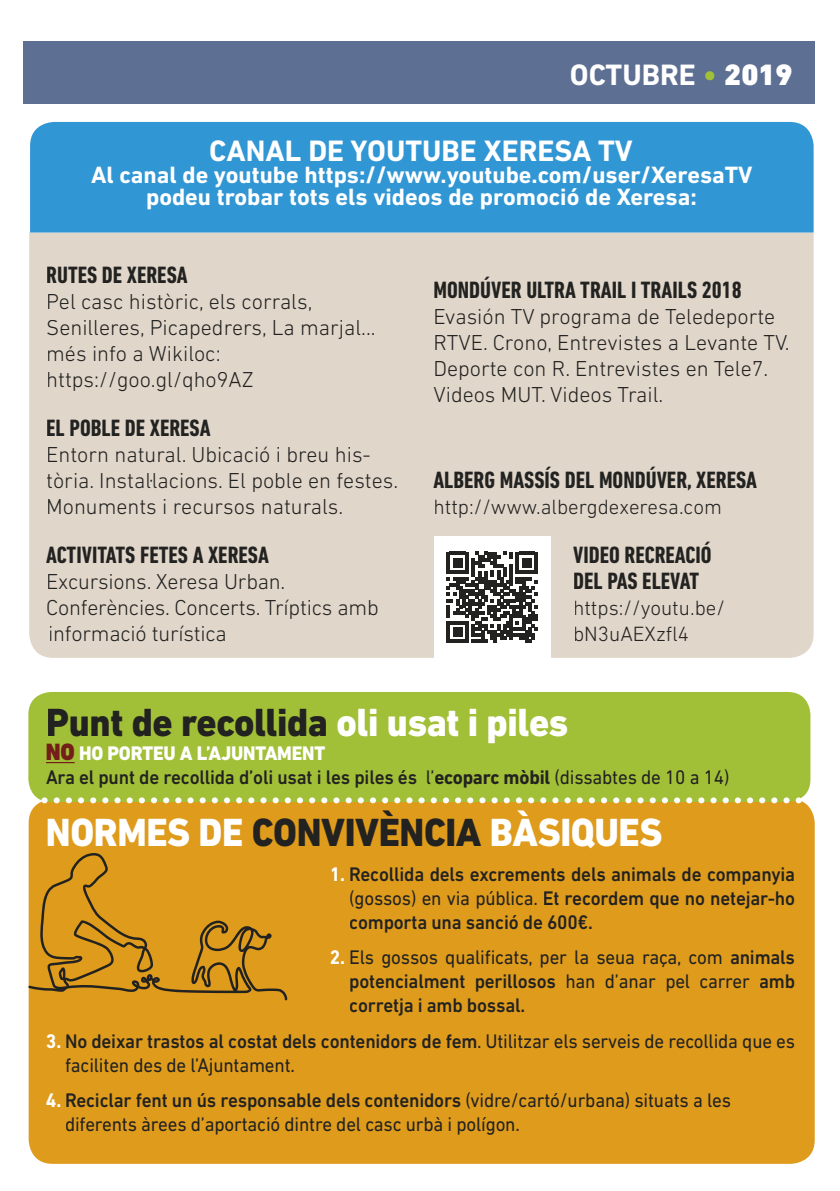
<style>
.page{position:relative;width:840px;height:1191px;background:#fff}
.page>*{position:absolute;margin:0;border:0;box-sizing:border-box;transform-origin:0 0}
.t1{font:800 40px "DIN Next LT Pro";letter-spacing:-.01em;color:#222221;scale:.95 1}
.t2{font:800 40px "DIN Next LT Pro";letter-spacing:-.01em;color:#fff;scale:.95 1}
.t3{font:700 30px "DIN Next LT Pro";color:#fff}
.t4{font:700 condensed 24px/26px "DIN Next LT Pro";color:#222221}
.t5{font:700 24px/22px "DIN Next LT Pro";color:#fff;text-align:center}
.t6{font:300 22px/26px "DIN Next LT Pro";color:#222221}
.t7{font:300 21px/26px "DIN Next LT Pro";color:#222221}
.t8{font:20px/24px "DIN Next LT Pro";letter-spacing:-.01em;color:#222221;scale:.95 1}
.t9{font:500 20px/24px "DIN Next LT Pro";letter-spacing:-.01em;color:#222221;text-align:justify;scale:.95 1}
.s1{color:#a2c037}
.s2{font-weight:900}
.s3{color:#fff}
.s4{font-weight:900;font-size:24px;color:#731e18}
.s5{font-weight:800;color:#fff}
.s6{font-weight:400}
.s7{font-weight:700}
.s8{color:#222221}
.s9{font-weight:700;color:#fff}
.s10{font-weight:500}
</style>
<div class="page">
<div style="left:0;top:41px;width:814px;height:62px;background:#5d6f92"></div>
<div style="left:29px;top:232px;width:784px;height:426px;background:#e1d6ca"></div>
<div style="left:47px;top:267px;width:140px;height:16px;background:#e1d6ca"></div>
<div style="left:48px;top:294px;width:264px;height:18px;background:#e1d6ca"></div>
<div style="left:48px;top:320px;width:327px;height:19px;background:#e1d6ca"></div>
<div style="left:48px;top:346px;width:171px;height:16px;background:#e1d6ca"></div>
<div style="left:48px;top:372px;width:204px;height:19px;background:#e1d6ca"></div>
<div style="left:47px;top:419px;width:163px;height:17px;background:#e1d6ca"></div>
<div style="left:48px;top:447px;width:313px;height:15px;background:#e1d6ca"></div>
<div style="left:47px;top:473px;width:350px;height:19px;background:#e1d6ca"></div>
<div style="left:48px;top:499px;width:293px;height:15px;background:#e1d6ca"></div>
<div style="left:46px;top:546px;width:222px;height:17px;background:#e1d6ca"></div>
<div style="left:48px;top:574px;width:237px;height:15px;background:#e1d6ca"></div>
<div style="left:48px;top:599px;width:330px;height:20px;background:#e1d6ca"></div>
<div style="left:50px;top:625px;width:175px;height:16px;background:#e1d6ca"></div>
<div style="left:434px;top:277px;width:306px;height:21px;background:#e1d6ca"></div>
<div style="left:435px;top:309px;width:339px;height:19px;background:#e1d6ca"></div>
<div style="left:435px;top:335px;width:353px;height:17px;background:#e1d6ca"></div>
<div style="left:435px;top:361px;width:332px;height:19px;background:#e1d6ca"></div>
<div style="left:434px;top:387px;width:227px;height:15px;background:#e1d6ca"></div>
<div style="left:433px;top:467px;width:323px;height:23px;background:#e1d6ca"></div>
<div style="left:435px;top:499px;width:284px;height:19px;background:#e1d6ca"></div>
<div style="left:573px;top:541px;width:138px;height:22px;background:#e1d6ca"></div>
<div style="left:574px;top:572px;width:124px;height:17px;background:#e1d6ca"></div>
<div style="left:574px;top:600px;width:149px;height:18px;background:#e1d6ca"></div>
<div style="left:574px;top:626px;width:113px;height:15px;background:#e1d6ca"></div>
<div style="left:434px;top:536px;width:116px;height:122px;background:#fff"></div>
<svg style="left:446px;top:552px;width:91px;height:91px"></svg>
<div style="left:30px;top:122px;width:783px;height:110px;background:#3196d4"></div>
<div style="left:29px;top:799px;width:785px;height:364px;background:#df9b1b;border-radius:24px"></div>
<svg style="left:28px;top:853px;width:259px;height:147px"></svg>
<div style="left:28px;top:692px;width:782px;height:110px;background:#a2c037;border-radius:23px"></div>
<svg style="left:44px;top:797px;width:761px;height:6px"></svg>
<svg style="left:46px;top:762px;width:29px;height:1px"></svg>
<div style="left:0;top:33px;width:23px;height:77px;background:#fff"></div>
<h2 class="t3" style="left:569px;top:57px;width:224px">OCTUBRE <span class="s1">•</span> <span class="s2">2019</span></h2>
<h2 class="t3" style="left:209px;top:134px;width:425px">CANAL DE YOUTUBE XERESA TV</h2>
<p class="t5" style="left:91px;top:164px;width:662px">Al canal de youtube https://www.youtube.com/user/XeresaTV podeu trobar tots els videos de promoció de Xeresa:</p>
<p class="t4" style="left:46px;top:262px;width:143px">RUTES DE XERESA</p>
<p class="t6" style="left:46px;top:289px;width:331px">Pel casc històric, els corrals,<br>Senilleres, Picapedrers, La marjal... més info a Wikiloc: https://goo.gl/qho9AZ</p>
<p class="t4" style="left:46px;top:415px;width:166px">EL POBLE DE XERESA</p>
<p class="t6" style="left:46px;top:441px;width:353px">Entorn natural. Ubicació i breu his&shy;tòria. Instaŀlacions. El poble en festes.<br>Monuments i recursos naturals.</p>
<p class="t4" style="left:46px;top:542px;width:224px">ACTIVITATS FETES A XERESA</p>
<p class="t6" style="left:46px;top:568px;width:334px">Excursions. Xeresa Urban.<br>Conferències. Concerts. Tríptics amb informació turística</p>
<p class="t4" style="left:433px;top:277px;width:310px">MONDÚVER ULTRA TRAIL I TRAILS 2018</p>
<p class="t6" style="left:433px;top:303px;width:357px">Evasión TV programa de Teledeporte RTVE. Crono, Entrevistes a Levante TV.<br>Deporte con R. Entrevistes en Tele7.<br>Videos MUT. Videos Trail.</p>
<p class="t4" style="left:433px;top:467px;width:325px">ALBERG MASSÍS DEL MONDÚVER, XERESA</p>
<p class="t7" style="left:433px;top:494px;width:290px">http://www.albergdexeresa.com</p>
<p class="t4" style="left:572px;top:542px;width:140px">VIDEO RECREACIÓ<br>DEL PAS ELEVAT</p>
<p class="t7" style="left:572px;top:594px;width:153px">https://youtu.be/ bN3uAEXzfl4</p>
<h1 class="t1" style="left:46px;top:699px;width:551px">Punt de recollida <span class="s3">oli usat i piles</span></h1>
<p class="t9" style="left:46px;top:741px;width:720px"><span class="s4">NO</span> <span class="s5">HO PORTEU A L’AJUNTAMENT<br></span>Ara el punt de recollida d’oli usat i les piles és <span class="s6">l’</span><span class="s7">ecoparc mòbil</span> <span class="s6">(dissabtes de 10 a 14)</span></p>
<h1 class="t2" style="left:46px;top:808px;width:650px">NORMES DE <span class="s8">CONVIVÈNCIA</span> BÀSIQUES</h1>
<p class="t9" style="left:349px;top:862px;width:470px;text-indent:-19px"><span class="s9">1.</span> Recollida dels excrements dels animals de companyia <span class="s6">(gossos) en via pública.</span> Et recordem que no netejar-ho comporta una sanció de 600€.</p>
<p class="t8" style="left:349px;top:945px;width:470px;text-align:justify;text-indent:-19px"><span class="s9">2.</span> Els gossos qualificats, per la seua raça, com <span class="s10">animals potencialment perillosos</span> han d’anar pel carrer <span class="s10">amb corretja i amb bossal.</span></p>
<p class="t8" style="left:65px;top:1028px;width:769px;text-indent:-19px"><span class="s9">3.</span> <span class="s10">No deixar trastos al costat dels contenidors de fem</span>. Utilitzar els serveis de recollida que es faciliten des de l’Ajuntament.</p>
<p class="t8" style="left:65px;top:1088px;width:702px;text-indent:-19px"><span class="s9">4.</span> <span class="s10">Reciclar fent un ús responsable dels contenidors</span> (vidre/cartó/urbana) situats a les diferents àrees d’aportació dintre del casc urbà i polígon.</p>
</div>
